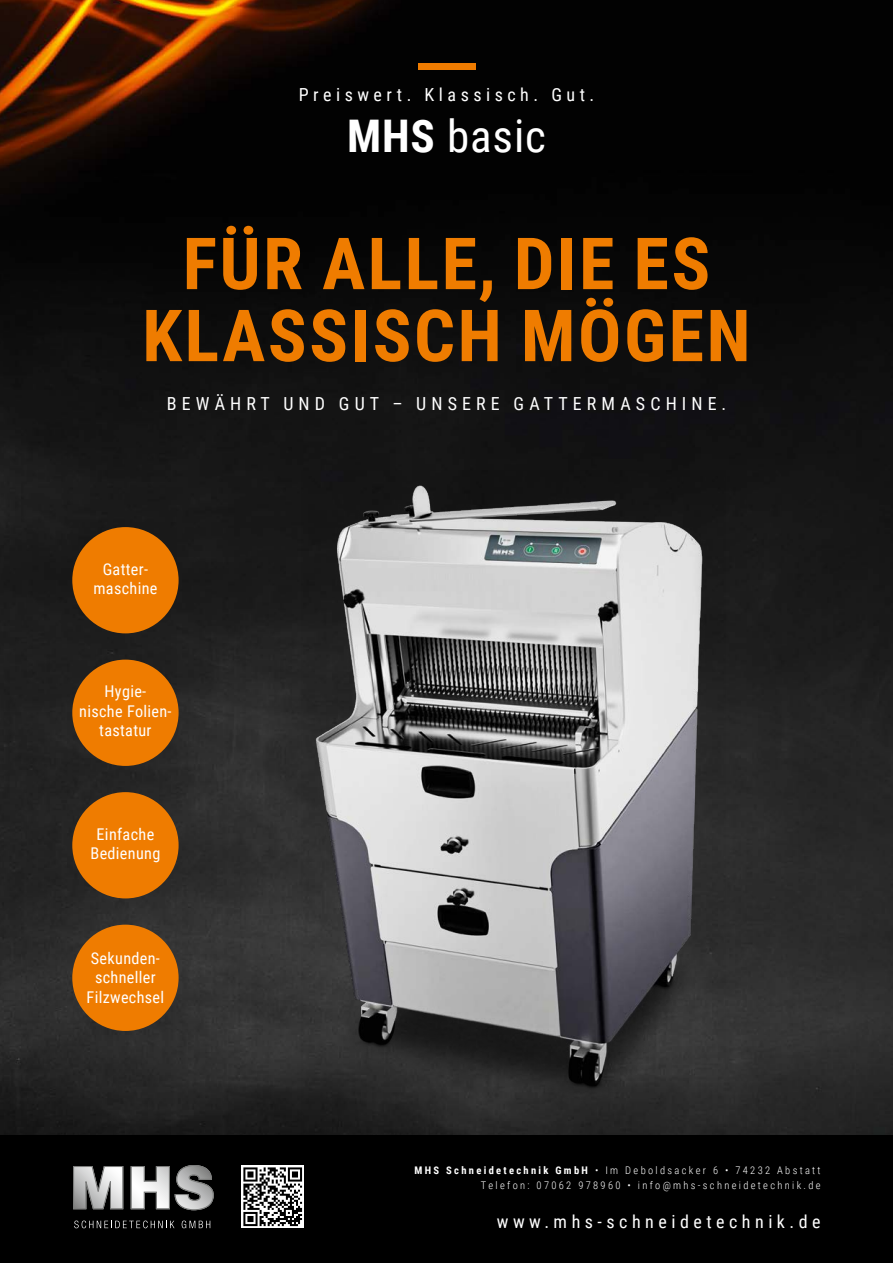
<style>
.page{position:relative;width:893px;height:1263px;background:#fff}
.page>*{position:absolute;margin:0;border:0;box-sizing:border-box;transform-origin:0 0}
.t1{font:700 72px/72px "Roboto Condensed";letter-spacing:.035em;color:#ef7c00;text-align:center}
.t2{font:45px "Roboto Condensed";letter-spacing:.02em;color:#fff}
.t3{font:18px "Roboto Condensed";letter-spacing:.25em;color:#fff}
.t4{font:18px "Roboto Condensed";letter-spacing:.285em;color:#fff}
.t5{font:16.2px/19.5px "Roboto Condensed";letter-spacing:.02em;color:#fff;text-align:center}
.t6{font:300 10.5px/15px "Roboto Condensed";letter-spacing:.22em;color:#fff;text-align:right}
.s1{font-weight:700}
</style>
<div class="page">
<img style="left:0;top:0;width:893px;height:1135px">
<div style="left:0;top:1135px;width:893px;height:128px;background:#000"></div>
<svg style="left:73px;top:1165px;width:141px;height:45px"></svg>
<svg style="left:74px;top:1220px;width:100px;height:8px"></svg>
<svg style="left:182px;top:1220px;width:28px;height:8px"></svg>
<img style="left:302px;top:471px;width:424px;height:664px">
<svg style="left:241px;top:1165px;width:63px;height:63px"></svg>
<svg style="left:243px;top:1167px;width:59px;height:59px"></svg>
<div style="left:418px;top:64px;width:57px;height:6px;background:#ef7c00"></div>
<div style="left:72px;top:792px;width:107px;height:106px;background:#ef7c00;border-radius:50%"></div>
<div style="left:72px;top:925px;width:107px;height:106px;background:#ef7c00;border-radius:50%"></div>
<div style="left:72px;top:527px;width:107px;height:106px;background:#ef7c00;border-radius:50%"></div>
<div style="left:72px;top:660px;width:107px;height:106px;background:#ef7c00;border-radius:50%"></div>
<h3 class="t3" style="left:299px;top:82px;width:297px">Preiswert. Klassisch. Gut.</h3>
<h2 class="t2" style="left:347px;top:105px;width:200px"><span class="s1">MHS</span> basic</h2>
<h1 class="t1" style="left:142px;top:225px;width:610px">FÜR ALLE, DIE ES<br>KLASSISCH MÖGEN</h1>
<h3 class="t4" style="left:167px;top:391px;width:561px">BEWÄHRT UND GUT – UNSERE GATTERMASCHINE.</h3>
<h3 class="t5" style="left:93px;top:558px;width:66px">Gatter&shy;maschine</h3>
<h3 class="t5" style="left:79px;top:681px;width:94px">Hygie-<br>nische Folien&shy;tastatur</h3>
<h3 class="t5" style="left:91px;top:823px;width:71px">Einfache<br>Bedienung</h3>
<h3 class="t5" style="left:87px;top:948px;width:79px">Sekunden&shy;schneller<br>Filzwechsel</h3>
<p class="t6" style="left:415px;top:1162px;width:408px"><span class="s1">MHS Schneidetechnik GmbH</span> • Im Deboldsacker 6 • 74232 Abstatt<br>Telefon: 07062 978960 • info@mhs-schneidetechnik.de</p>
<h3 class="t3" style="left:497px;top:1209px;width:325px">www.mhs-schneidetechnik.de</h3>
</div>
